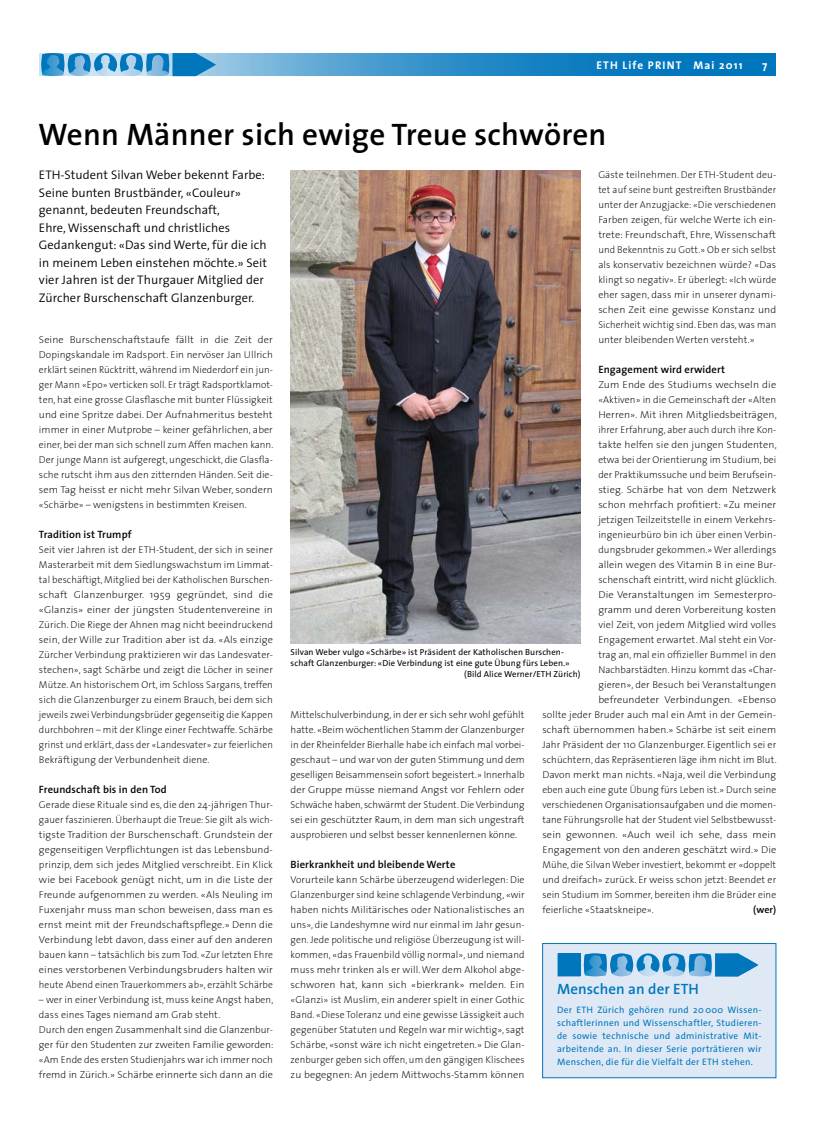
<style>
.page{position:relative;width:833px;height:1134px;background:#fff}
.page>*{position:absolute;margin:0;border:0;box-sizing:border-box;transform-origin:0 0}
.t1{font:600 31.25px "The Sans";letter-spacing:.005em;color:#000}
.t2{font:600 15px "The Sans";letter-spacing:.005em;color:#0076bd}
.t3{font:300 12.5px/17.5px "The Sans";letter-spacing:.005em;color:#000}
.t4{font:700 11.25px "The Sans";letter-spacing:.1em;color:#fff}
.t5{font:600 10.62px "The Sans";letter-spacing:.01em;color:#000}
.t6{font:200 10px/15px "The Sans";letter-spacing:.01em;color:#000;text-align:justify}
.t7{font:200 10px/15px "The Sans";letter-spacing:.01em;color:#000;text-align:justify;scale:1.05 1}
.t8{font:200 10px "The Sans";letter-spacing:.01em;color:#000;scale:.96 1}
.t9{font:200 10px "The Sans";letter-spacing:.01em;color:#000;scale:1.04 1}
.t10{font:600 10px "The Sans";color:#000}
.t11{font:9.38px/13.1px "The Sans";letter-spacing:.03em;color:#0076bd;text-align:justify}
.t12{font:8.75px "The Sans";letter-spacing:.01em;color:#000}
</style>
<div class="page">
<div style="left:753px;top:53px;width:23px;height:23px;background:#0076bd"></div>
<svg style="left:39px;top:53px;width:714px;height:23px;background:#3190c9"></svg>
<svg style="left:41px;top:53px;width:175px;height:23px;background:#53a1d2"></svg>
<div style="left:542px;top:943px;width:234px;height:135px;background:#dfe9f5"></div>
<div style="left:542px;top:943px;width:234px;height:135px;border:1px solid #0076bd"></div>
<svg style="left:557px;top:953px;width:201px;height:23px"></svg>
<img style="left:291px;top:170px;width:289px;height:473px">
<p class="t4" style="left:596px;top:55px;width:147px">ETH Life PRINT Mai 2011</p>
<p class="t4" style="left:762px;top:55px;width:7px">7</p>
<h1 class="t1" style="left:38px;top:108px;width:570px">Wenn Männer sich ewige Treue schwören</h1>
<p class="t3" style="left:39px;top:166px;width:230px">ETH-Student Silvan Weber bekennt Farbe:<br>Seine bunten Brustbänder, «Couleur» genannt, bedeuten Freundschaft,<br>Ehre, Wissenschaft und christliches Gedankengut: «Das sind Werte, für die ich in meinem Leben einstehen möchte.» Seit vier Jahren ist der Thurgauer Mitglied der Zürcher Burschenschaft Glanzenburger.</p>
<p class="t7" style="left:39px;top:332px;width:225px">Seine Burschenschaftstaufe fällt in die Zeit der Dopingskandale im Radsport. Ein nervöser Jan Ullrich erklärt seinen Rücktritt, während im Niederdorf ein jun&shy;ger Mann «Epo» verticken soll. Er trägt Radsportklamot&shy;ten, hat eine grosse Glasflasche mit bunter Flüssigkeit und eine Spritze dabei. Der Aufnahmeritus besteht immer in einer Mutprobe – keiner gefährlichen, aber einer, bei der man sich schnell zum Affen machen kann.<br>Der junge Mann ist aufgeregt, ungeschickt, die Glasfla&shy;sche rutscht ihm aus den zitternden Händen. Seit die&shy;sem Tag heisst er nicht mehr Silvan Weber, sondern «Schärbe» – wenigstens in bestimmten Kreisen.</p>
<p class="t5" style="left:39px;top:525px;width:94px">Tradition ist Trumpf</p>
<p class="t6" style="left:39px;top:542px;width:235px">Seit vier Jahren ist der ETH-Student, der sich in seiner Masterarbeit mit dem Siedlungswachstum im Limmat&shy;tal beschäftigt, Mitglied bei der Katholischen Burschen&shy;schaft Glanzenburger. 1959 gegründet, sind die «Glanzis» einer der jüngsten Studentenvereine in Zürich. Die Riege der Ahnen mag nicht beeindruckend sein, der Wille zur Tradition aber ist da. «Als einzige Zürcher Verbindung praktizieren wir das Landesvater&shy;stechen», sagt Schärbe und zeigt die Löcher in seiner Mütze. An historischem Ort, im Schloss Sargans, treffen sich die Glanzenburger zu einem Brauch, bei dem sich jeweils zwei Verbindungsbrüder gegenseitig die Kappen durchbohren – mit der Klinge einer Fechtwaffe. Schärbe grinst und erklärt, dass der «Landesvater» zur feierlichen Bekräftigung der Verbundenheit diene.</p>
<p class="t5" style="left:39px;top:780px;width:129px">Freundschaft bis in den Tod</p>
<p class="t6" style="left:39px;top:797px;width:235px">Gerade diese Rituale sind es, die den 24-jährigen Thur&shy;gauer faszinieren. Überhaupt die Treue: Sie gilt als wich&shy;tigste Tradition der Burschenschaft. Grundstein der gegenseitigen Verpflichtungen ist das Lebensbund&shy;prinzip, dem sich jedes Mitglied verschreibt. Ein Klick wie bei Facebook genügt nicht, um in die Liste der Freunde aufgenommen zu werden. «Als Neuling im Fuxenjahr muss man schon beweisen, dass man es ernst meint mit der Freundschaftspflege.» Denn die Verbindung lebt davon, dass einer auf den anderen bauen kann – tatsächlich bis zum Tod. «Zur letzten Ehre eines verstorbenen Verbindungsbruders halten wir heute Abend einen Trauerkommers ab», erzählt Schärbe</p>
<p class="t6" style="left:39px;top:992px;width:236px;text-align:left">– wer in einer Verbindung ist, muss keine Angst haben, dass eines Tages niemand am Grab steht.<br>Durch den engen Zusammenhalt sind die Glanzenbur&shy;ger für den Studenten zur zweiten Familie geworden: «Am Ende des ersten Studienjahrs war ich immer noch fremd in Zürich.» Schärbe erinnerte sich dann an die</p>
<p class="t6" style="left:598px;top:167px;width:179px">Gäste teilnehmen. Der ETH-Student deu&shy;tet auf seine bunt gestreiften Brustbänder unter der Anzugjacke: «Die verschiedenen Farben zeigen, für welche Werte ich ein&shy;trete: Freundschaft, Ehre, Wissenschaft und Bekenntnis zu Gott.» Ob er sich selbst als konservativ bezeichnen würde? «Das klingt so negativ». Er überlegt: «Ich würde eher sagen, dass mir in unserer dynami&shy;schen Zeit eine gewisse Konstanz und Sicherheit wichtig sind. Eben das, was man unter bleibenden Werten versteht.»</p>
<p class="t5" style="left:598px;top:360px;width:128px">Engagement wird erwidert</p>
<p class="t7" style="left:598px;top:377px;width:171px">Zum Ende des Studiums wechseln die</p>
<p class="t6" style="left:598px;top:392px;width:179px">«Aktiven» in die Gemeinschaft der «Alten</p>
<p class="t7" style="left:598px;top:407px;width:171px">Herren». Mit ihren Mitgliedsbeiträgen,</p>
<p class="t6" style="left:598px;top:422px;width:179px">ihrer Erfahrung, aber auch durch ihre Kon-</p>
<p class="t9" style="left:598px;top:436px;width:173px">takte helfen sie den jungen Studenten,</p>
<p class="t6" style="left:598px;top:452px;width:179px">etwa bei der Orientierung im Studium, bei</p>
<p class="t6" style="left:598px;top:467px;width:179px">der Praktikumssuche und beim Berufsein-</p>
<p class="t7" style="left:598px;top:482px;width:171px">stieg. Schärbe hat von dem Netzwerk</p>
<p class="t7" style="left:598px;top:497px;width:171px">schon mehrfach profitiert: «Zu meiner</p>
<p class="t6" style="left:598px;top:512px;width:179px">jetzigen Teilzeitstelle in einem Verkehrs-</p>
<p class="t6" style="left:598px;top:527px;width:179px">ingenieurbüro bin ich über einen Verbin-</p>
<p class="t6" style="left:598px;top:542px;width:179px">dungsbruder gekommen.» Wer allerdings</p>
<p class="t6" style="left:598px;top:557px;width:179px">allein wegen des Vitamin B in eine Bur-</p>
<p class="t6" style="left:598px;top:572px;width:180px">schenschaft eintritt, wird nicht glücklich.</p>
<p class="t7" style="left:598px;top:587px;width:171px">Die Veranstaltungen im Semesterpro-</p>
<p class="t9" style="left:598px;top:601px;width:173px">gramm und deren Vorbereitung kosten</p>
<p class="t6" style="left:598px;top:617px;width:179px">viel Zeit, von jedem Mitglied wird volles</p>
<p class="t6" style="left:598px;top:632px;width:179px">Engagement erwartet. Mal steht ein Vor-</p>
<p class="t6" style="left:598px;top:647px;width:179px">trag an, mal ein offizieller Bummel in den</p>
<p class="t6" style="left:598px;top:662px;width:179px">Nachbarstädten. Hinzu kommt das «Char-</p>
<p class="t6" style="left:598px;top:677px;width:179px">gieren», der Besuch bei Veranstaltungen</p>
<p class="t7" style="left:598px;top:692px;width:171px">befreundeter Verbindungen. «Ebenso</p>
<p class="t6" style="left:542px;top:707px;width:235px">sollte jeder Bruder auch mal ein Amt in der Gemein-</p>
<p class="t6" style="left:542px;top:722px;width:235px">schaft übernommen haben.» Schärbe ist seit einem</p>
<p class="t6" style="left:542px;top:737px;width:235px">Jahr Präsident der 110 Glanzenburger. Eigentlich sei er</p>
<p class="t6" style="left:542px;top:752px;width:236px">schüchtern, das Repräsentieren läge ihm nicht im Blut.</p>
<p class="t6" style="left:542px;top:767px;width:235px">Davon merkt man nichts. «Naja, weil die Verbindung</p>
<p class="t8" style="left:542px;top:781px;width:245px">eben auch eine gute Übung fürs Leben ist.» Durch seine</p>
<p class="t8" style="left:542px;top:796px;width:245px">verschiedenen Organisationsaufgaben und die momen-</p>
<p class="t6" style="left:542px;top:812px;width:235px">tane Führungsrolle hat der Student viel Selbstbewusst-</p>
<p class="t7" style="left:542px;top:827px;width:224px">sein gewonnen. «Auch weil ich sehe, dass mein</p>
<p class="t9" style="left:542px;top:841px;width:226px">Engagement von den anderen geschätzt wird.» Die</p>
<p class="t8" style="left:542px;top:856px;width:245px">Mühe, die Silvan Weber investiert, bekommt er «doppelt</p>
<p class="t6" style="left:542px;top:872px;width:235px">und dreifach» zurück. Er weiss schon jetzt: Beendet er</p>
<p class="t6" style="left:542px;top:887px;width:235px">sein Studium im Sommer, bereiten ihm die Brüder eine</p>
<p class="t6" style="left:542px;top:902px;width:113px">feierliche «Staatskneipe».</p>
<p class="t10" style="left:753px;top:901px;width:25px">(wer)</p>
<p class="t12" style="left:291px;top:644px;width:275px">Silvan Weber vulgo «Schärbe» ist Präsident der Katholischen Burschen-</p>
<p class="t12" style="left:291px;top:656px;width:280px">schaft Glanzenburger: «Die Verbindung ist eine gute Übung fürs Leben.»</p>
<p class="t12" style="left:464px;top:667px;width:118px">(Bild Alice Werner/ETH Zürich)</p>
<p class="t6" style="left:291px;top:707px;width:235px">Mittelschulverbindung, in der er sich sehr wohl gefühlt hatte. «Beim wöchentlichen Stamm der Glanzenburger in der Rheinfelder Bierhalle habe ich einfach mal vorbei&shy;geschaut – und war von der guten Stimmung und dem geselligen Beisammensein sofort begeistert.» Innerhalb der Gruppe müsse niemand Angst vor Fehlern oder Schwäche haben, schwärmt der Student. Die Verbindung sei ein geschützter Raum, in dem man sich ungestraft ausprobieren und selbst besser kennenlernen könne.</p>
<p class="t5" style="left:291px;top:855px;width:166px">Bierkrankheit und bleibende Werte</p>
<p class="t6" style="left:291px;top:872px;width:235px">Vorurteile kann Schärbe überzeugend widerlegen: Die Glanzenburger sind keine schlagende Verbindung, «wir haben nichts Militärisches oder Nationalistisches an uns», die Landeshymne wird nur einmal im Jahr gesun&shy;gen. Jede politische und religiöse Überzeugung ist will&shy;kommen, «das Frauenbild völlig normal», und niemand muss mehr trinken als er will. Wer dem Alkohol abge&shy;schworen hat, kann sich «bierkrank» melden. Ein «Glanzi» ist Muslim, ein anderer spielt in einer Gothic Band. «Diese Toleranz und eine gewisse Lässigkeit auch gegenüber Statuten und Regeln war mir wichtig», sagt Schärbe, «sonst wäre ich nicht eingetreten.» Die Glan&shy;zenburger geben sich offen, um den gängigen Klischees zu begegnen: An jedem Mittwochs-Stamm können</p>
<h2 class="t2" style="left:557px;top:977px;width:143px">Menschen an der ETH</h2>
<p class="t11" style="left:557px;top:1003px;width:206px">Der ETH Zürich gehören rund 20 000 Wissen&shy;schaftlerinnen und Wissenschaftler, Studieren&shy;de sowie technische und administrative Mit&shy;arbeitende an. In dieser Serie porträtieren wir Menschen, die für die Vielfalt der ETH stehen.</p>
</div>
